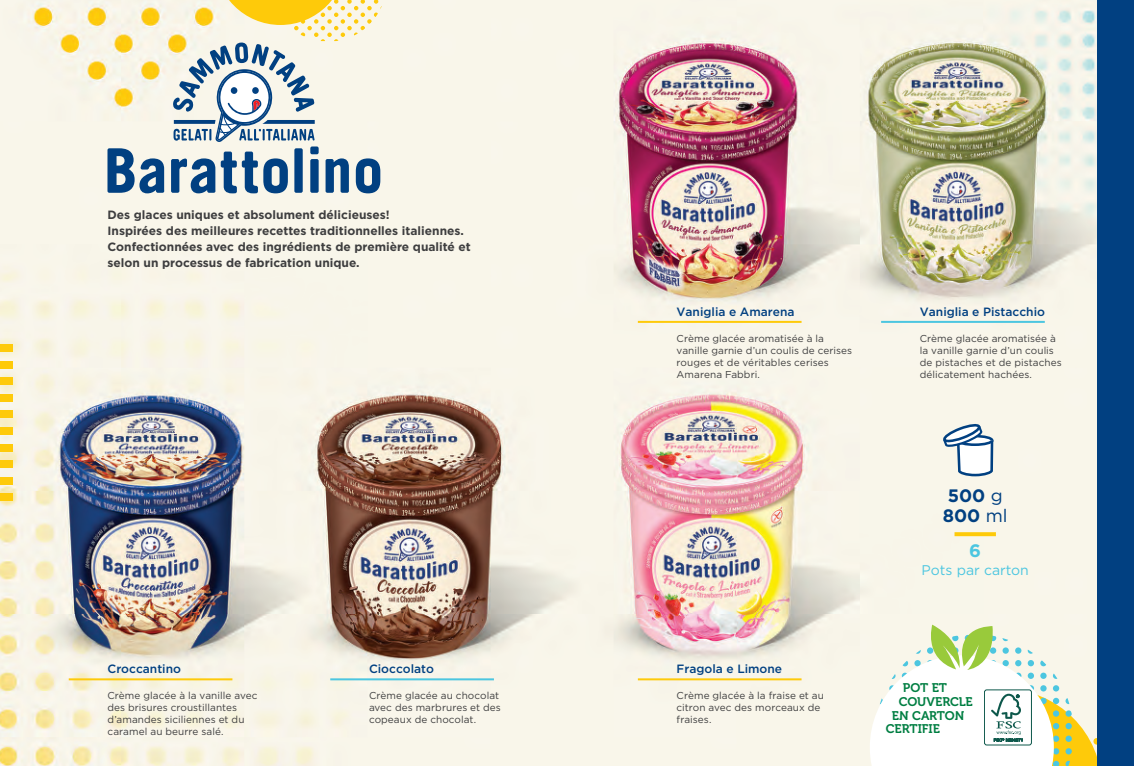
<style>
.page{position:relative;width:1134px;height:766px;background:#fff}
.page>*{position:absolute;margin:0;border:0;box-sizing:border-box;transform-origin:0 0}
.t1{font:700 18px/20px "Gotham";color:#014081}
.t2{font:700 18px "Gotham";color:#4cc6e0}
.t3{font:14px "Gotham";color:#4cc6e0}
.t4{font:12.5px "Museo 700";letter-spacing:-.005em;color:#007e42}
.t5{font:700 12px/16px "Gotham";color:#3e3e3f}
.t6{font:500 12px "Gotham";color:#014081}
.t7{font:10px/12px "Gotham";letter-spacing:.005em;color:#3e3e3f}
.s1{font-weight:400}
</style>
<div class="page">
<img style="left:0;top:0;width:1098px;height:765px">
<div style="left:1098px;top:0;width:36px;height:765px;background:#014081"></div>
<div style="left:0;top:493px;width:12px;height:7px;background:#feca0a"></div>
<div style="left:0;top:477px;width:12px;height:7px;background:#feca0a"></div>
<div style="left:0;top:460px;width:12px;height:7px;background:#feca0a"></div>
<div style="left:0;top:444px;width:12px;height:7px;background:#feca0a"></div>
<div style="left:0;top:427px;width:12px;height:8px;background:#feca0a"></div>
<div style="left:0;top:410px;width:12px;height:8px;background:#feca0a"></div>
<div style="left:0;top:394px;width:12px;height:7px;background:#feca0a"></div>
<div style="left:0;top:377px;width:12px;height:8px;background:#feca0a"></div>
<div style="left:0;top:361px;width:12px;height:7px;background:#feca0a"></div>
<div style="left:0;top:344px;width:12px;height:8px;background:#feca0a"></div>
<svg style="left:107px;top:148px;width:57px;height:45px;background:#6488ab"></svg>
<svg style="left:171px;top:0;width:213px;height:193px;background:#c8cfc7"></svg>
<hr style="left:638px;top:678px;width:163px;height:2px;background:#feca0a">
<hr style="left:69px;top:678px;width:163px;height:2px;background:#feca0a">
<hr style="left:330px;top:678px;width:164px;height:2px;background:#4cc6e0">
<hr style="left:638px;top:321px;width:163px;height:2px;background:#feca0a">
<hr style="left:881px;top:321px;width:164px;height:2px;background:#4cc6e0">
<svg style="left:870px;top:421px;width:228px;height:344px"></svg>
<p class="t5" style="left:107px;top:206px;width:365px">Des glaces uniques et absolument délicieuses!<br>Inspirées des meilleures recettes traditionnelles italiennes.<br>Confectionnées avec des ingrédients de première qualité et selon un processus de fabrication unique.</p>
<p class="t6" style="left:107px;top:661px;width:75px">Croccantino</p>
<p class="t7" style="left:107px;top:689px;width:151px">Crème glacée à la vanille avec des brisures croustillantes d’amandes siciliennes et du caramel au beurre salé.</p>
<p class="t6" style="left:369px;top:661px;width:67px">Cioccolato</p>
<p class="t7" style="left:369px;top:689px;width:133px">Crème glacée au chocolat avec des marbrures et des copeaux de chocolat.</p>
<p class="t6" style="left:677px;top:304px;width:119px">Vaniglia e Amarena</p>
<p class="t7" style="left:677px;top:331px;width:177px">Crème glacée aromatisée à la vanille garnie d’un coulis de cerises rouges et de véritables cerises<br>Amarena Fabbri.</p>
<p class="t6" style="left:920px;top:304px;width:127px">Vaniglia e Pistacchio</p>
<p class="t7" style="left:920px;top:331px;width:143px">Crème glacée aromatisée à la vanille garnie d’un coulis de pistaches et de pistaches délicatement hachées.</p>
<p class="t6" style="left:677px;top:661px;width:107px">Fragola e Limone</p>
<p class="t7" style="left:677px;top:689px;width:149px">Crème glacée à la fraise et au citron avec des morceaux de fraises.</p>
<h1 class="t1" style="left:943px;top:485px;width:66px">500 <span class="s1">g<br></span>800 <span class="s1">ml</span></h1>
<h1 class="t2" style="left:969px;top:538px;width:13px">6</h1>
<h2 class="t3" style="left:921px;top:560px;width:109px">Pots par carton</h2>
<p class="t4" style="left:903px;top:680px;width:46px">POT ET</p>
<p class="t4" style="left:899px;top:694px;width:75px">COUVERCLE</p>
<p class="t4" style="left:892px;top:708px;width:74px">EN CARTON</p>
<p class="t4" style="left:886px;top:721px;width:56px">CERTIFIE</p>
</div>
